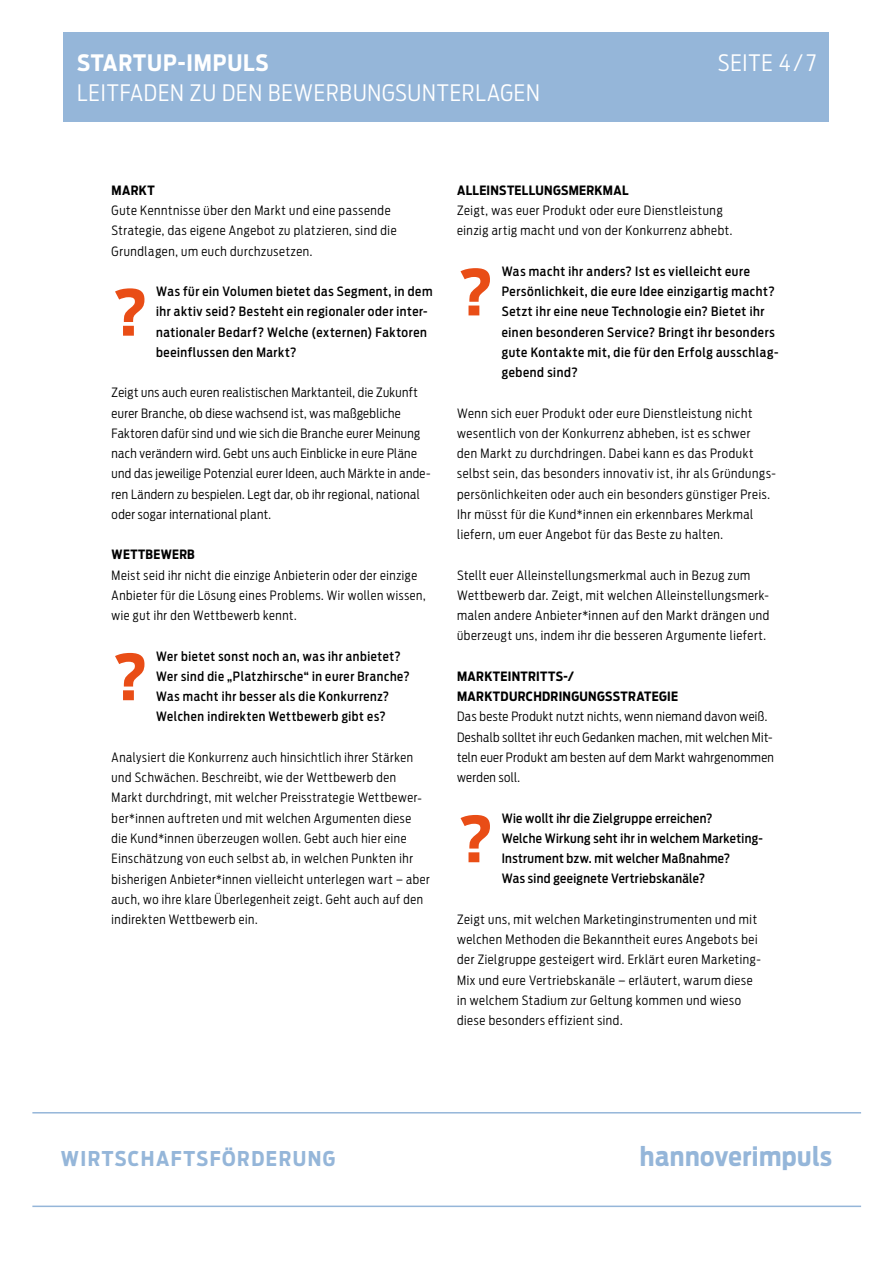
<style>
.page{position:relative;width:893px;height:1263px;background:#fff}
.page>*{position:absolute;margin:0;border:0;box-sizing:border-box;transform-origin:0 0}
.t1{font:700 63px "Antenna Condensed";color:#e94d16}
.t2{font:700 26.1px "Antenna Condensed";letter-spacing:.02em;color:#95b6d9}
.t3{font:300 22.5px "Antenna Condensed";letter-spacing:.04em;color:#fff}
.t4{font:700 22.5px "Antenna Condensed";letter-spacing:.04em;color:#fff}
.t5{font:700 20.25px "Antenna Condensed";letter-spacing:.075em;color:#95b6d9}
.t6{font:300 12.75px/20.2px "Antenna Condensed";letter-spacing:.045em;color:#000}
.t7{font:500 12.75px/20.2px "Antenna Condensed";letter-spacing:.045em;color:#000}
.t8{font:700 12.75px/20.2px "Antenna Condensed";letter-spacing:.025em;color:#000}
</style>
<div class="page">
<div style="left:64px;top:32px;width:765px;height:89px;background:#95b6d9"></div>
<hr style="left:32px;top:1112px;width:829px;height:1px;background:#95b6d9">
<hr style="left:32px;top:1205px;width:829px;height:2px;background:#95b6d9">
<h3 class="t4" style="left:77px;top:47px;width:193px">STARTUP-IMPULS</h3>
<h3 class="t3" style="left:718px;top:48px;width:100px">SEITE 4/ 7</h3>
<h3 class="t3" style="left:77px;top:78px;width:464px">LEITFADEN ZU DEN BEWERBUNGSUNTERLAGEN</h3>
<p class="t8" style="left:112px;top:180px;width:45px">MARKT</p>
<p class="t6" style="left:112px;top:200px;width:286px">Gute Kenntnisse über den Markt und eine passende<br>Strategie, das eigene Angebot zu platzieren, sind die<br>Grundlagen, um euch durchzusetzen.</p>
<p class="t7" style="left:156px;top:281px;width:278px">Was für ein Volumen bietet das Segment, in dem ihr aktiv seid? Besteht ein regionaler oder inter&shy;nationaler Bedarf? Welche (externen) Faktoren beeinflussen den Markt?</p>
<p class="t6" style="left:112px;top:382px;width:320px">Zeigt uns auch euren realistischen Marktanteil, die Zukunft eurer Branche, ob diese wachsend ist, was maßgebliche Faktoren dafür sind und wie sich die Branche eurer Meinung nach verändern wird. Gebt uns auch Einblicke in eure Pläne und das jeweilige Potenzial eurer Ideen, auch Märkte in ande&shy;ren Ländern zu bespielen. Legt dar, ob ihr regional, national oder sogar international plant.</p>
<p class="t8" style="left:112px;top:544px;width:85px">WETTBEWERB</p>
<p class="t6" style="left:112px;top:565px;width:316px">Meist seid ihr nicht die einzige Anbieterin oder der einzige<br>Anbieter für die Lösung eines Problems. Wir wollen wissen, wie gut ihr den Wettbewerb kennt.</p>
<p class="t7" style="left:156px;top:646px;width:255px">Wer bietet sonst noch an, was ihr anbietet?<br>Wer sind die „Platzhirsche“ in eurer Branche?<br>Was macht ihr besser als die Konkurrenz?<br>Welchen indirekten Wettbewerb gibt es?</p>
<p class="t6" style="left:112px;top:747px;width:320px">Analysiert die Konkurrenz auch hinsichtlich ihrer Stärken und Schwächen. Beschreibt, wie der Wettbewerb den Markt durchdringt, mit welcher Preisstrategie Wettbewer&shy;ber*innen auftreten und mit welchen Argumenten diese die Kund*innen überzeugen wollen. Gebt auch hier eine Einschätzung von euch selbst ab, in welchen Punkten ihr bisherigen Anbieter*innen vielleicht unterlegen wart – aber auch, wo ihre klare Überlegenheit zeigt. Geht auch auf den indirekten Wettbewerb ein.</p>
<h1 class="t1" style="left:112px;top:270px;width:38px">?</h1>
<h1 class="t1" style="left:112px;top:635px;width:38px">?</h1>
<p class="t8" style="left:457px;top:180px;width:173px">ALLEINSTELLUNGSMERKMAL</p>
<p class="t6" style="left:457px;top:200px;width:277px">Zeigt, was euer Produkt oder eure Dienstleistung einzig artig macht und von der Konkurrenz abhebt.</p>
<p class="t7" style="left:502px;top:261px;width:278px">Was macht ihr anders? Ist es vielleicht eure Persönlichkeit, die eure Idee einzigartig macht?<br>Setzt ihr eine neue Technologie ein? Bietet ihr einen besonderen Service? Bringt ihr besonders gute Kontakte mit, die für den Erfolg ausschlag&shy;gebend sind?</p>
<p class="t6" style="left:457px;top:403px;width:320px">Wenn sich euer Produkt oder eure Dienstleistung nicht wesentlich von der Konkurrenz abheben, ist es schwer<br>den Markt zu durchdringen. Dabei kann es das Produkt selbst sein, das besonders innovativ ist, ihr als Gründungs&shy;persönlichkeiten oder auch ein besonders günstiger Preis.<br>Ihr müsst für die Kund*innen ein erkennbares Merkmal liefern, um euer Angebot für das Beste zu halten.</p>
<p class="t6" style="left:457px;top:565px;width:314px">Stellt euer Alleinstellungsmerkmal auch in Bezug zum Wettbewerb dar. Zeigt, mit welchen Alleinstellungsmerk&shy;malen andere Anbieter*innen auf den Markt drängen und überzeugt uns, indem ihr die besseren Argumente liefert.</p>
<p class="t8" style="left:457px;top:666px;width:222px">MARKTEINTRITTS-/<br>MARKTDURCHDRINGUNGSSTRATEGIE</p>
<p class="t6" style="left:457px;top:706px;width:318px">Das beste Produkt nutzt nichts, wenn niemand davon weiß.<br>Deshalb solltet ihr euch Gedanken machen, mit welchen Mit&shy;teln euer Produkt am besten auf dem Markt wahrgenommen werden soll.</p>
<p class="t7" style="left:502px;top:808px;width:263px">Wie wollt ihr die Zielgruppe erreichen?<br>Welche Wirkung seht ihr in welchem Marketing-Instrument bzw. mit welcher Maßnahme?<br>Was sind geeignete Vertriebskanäle?</p>
<p class="t6" style="left:457px;top:909px;width:305px">Zeigt uns, mit welchen Marketinginstrumenten und mit welchen Methoden die Bekanntheit eures Angebots bei der Zielgruppe gesteigert wird. Erklärt euren Marketing-Mix und eure Vertriebskanäle – erläutert, warum diese in welchem Stadium zur Geltung kommen und wieso diese besonders effizient sind.</p>
<h1 class="t1" style="left:457px;top:250px;width:38px">?</h1>
<h1 class="t1" style="left:457px;top:797px;width:38px">?</h1>
<h3 class="t5" style="left:61px;top:1145px;width:276px">WIRTSCHAFTSFÖRDERUNG</h3>
<h2 class="t2" style="left:640px;top:1139px;width:193px">hannoverimpuls</h2>
</div>
